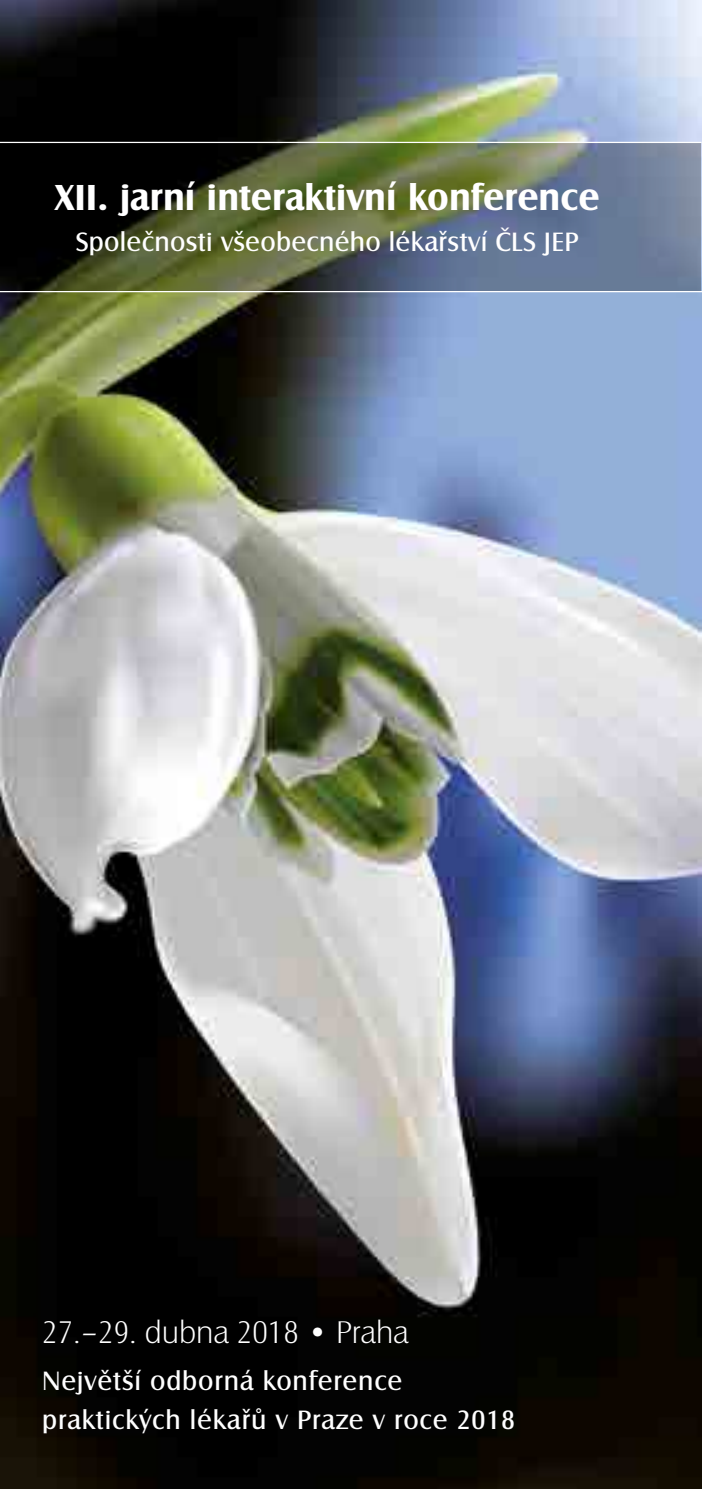
<style>
.page{position:relative;width:702px;height:1489px;background:#fff}
.page>*{position:absolute;margin:0;border:0;box-sizing:border-box;transform-origin:0 0}
.t1{font:700 37.5px "Castle TCE";color:#fff}
.t2{font:300 32.5px "Castle TCE";color:#fff}
.t3{font:27.5px/38.8px "Castle TCE Boo";letter-spacing:.025em;color:#fff}
</style>
<div class="page">
<img style="left:0;top:0;width:702px;height:1488px">
<svg style="left:0;top:143px;width:701px;height:148px"></svg>
<hr style="left:0;top:142px;width:701px;height:1px;background:#fff">
<hr style="left:0;top:291px;width:702px;height:1px;background:#fff">
<h1 class="t1" style="left:55px;top:176px;width:546px">XII. jarní interaktivní konference</h1>
<p class="t3" style="left:76px;top:223px;width:504px">Společnosti všeobecného lékařství ČLS JEP</p>
<p class="t2" style="left:42px;top:1313px;width:368px">27.–29. dubna 2018 • Praha</p>
<p class="t3" style="left:42px;top:1361px;width:474px">Největší odborná konference praktických lékařů v Praze v roce 2018</p>
</div>
